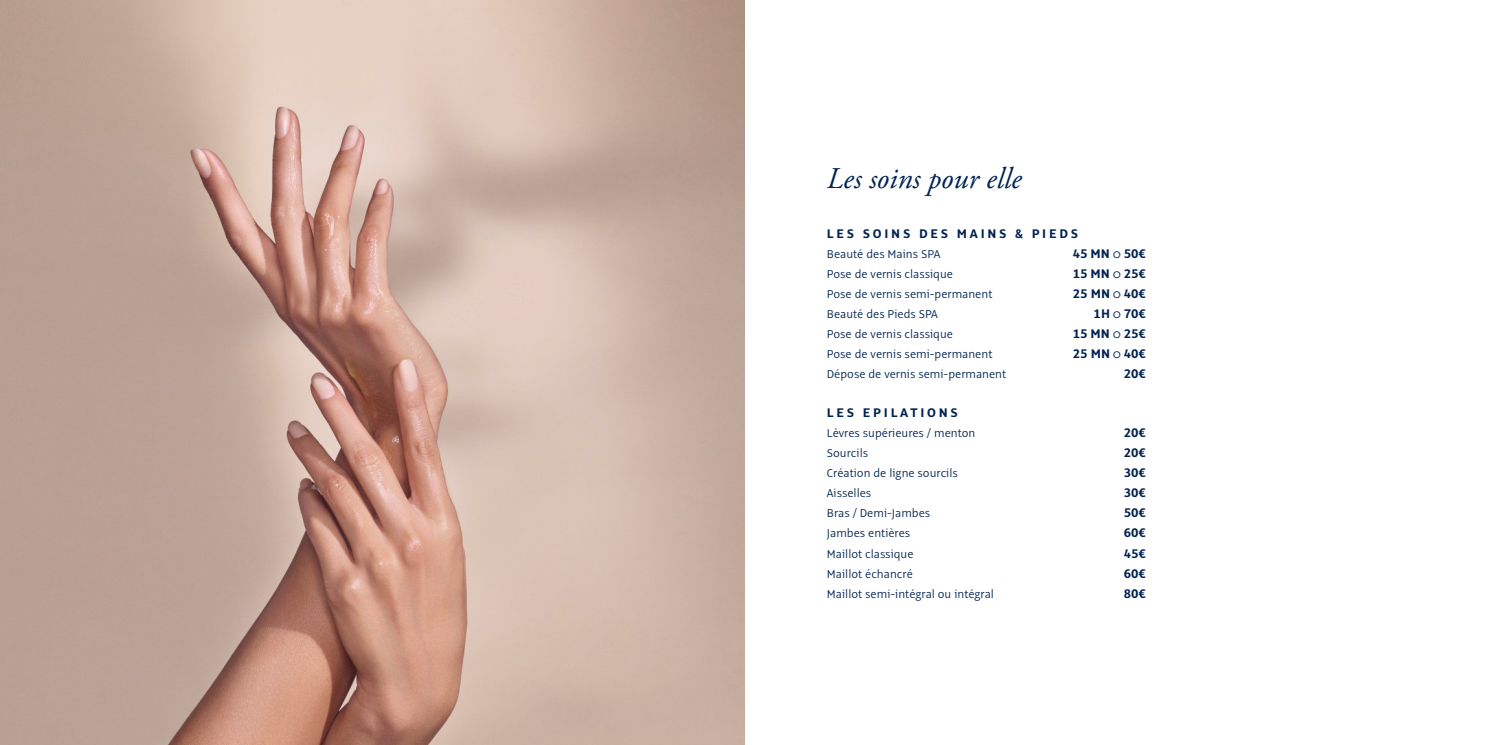
<style>
.page{position:relative;width:1489px;height:745px;background:#fff}
.page>*{position:absolute;margin:0;border:0;box-sizing:border-box;transform-origin:0 0}
.t1{font:italic 30px "Adobe Garamond Pro";color:#002353}
.t2{font:700 13.75px "Alto Pro";letter-spacing:.08em;color:#002353}
.t3{font:700 13.75px "Alto Pro";letter-spacing:.2em;color:#002353}
.t4{font:300 12.5px "Alto Pro";color:#002353}
.s1{font-weight:300}
</style>
<div class="page">
<img style="left:0;top:0;width:744px;height:744px">
<p class="t1" style="left:826px;top:160px;width:196px">Les soins pour elle</p>
<p class="t3" style="left:826px;top:225px;width:253px">LES SOINS DES MAINS &amp; PIEDS</p>
<p class="t4" style="left:826px;top:246px;width:115px">Beauté des Mains SPA</p>
<p class="t2" style="left:1072px;top:245px;width:75px">45 MN <span class="s1">○</span> 50€</p>
<p class="t4" style="left:826px;top:266px;width:128px">Pose de vernis classique</p>
<p class="t2" style="left:1072px;top:265px;width:75px">15 MN <span class="s1">○</span> 25€</p>
<p class="t4" style="left:826px;top:286px;width:167px">Pose de vernis semi-permanent</p>
<p class="t2" style="left:1072px;top:285px;width:75px">25 MN <span class="s1">○</span> 40€</p>
<p class="t4" style="left:826px;top:306px;width:113px">Beauté des Pieds SPA</p>
<p class="t2" style="left:1093px;top:305px;width:54px">1H <span class="s1">○</span> 70€</p>
<p class="t4" style="left:826px;top:326px;width:128px">Pose de vernis classique</p>
<p class="t2" style="left:1072px;top:325px;width:75px">15 MN <span class="s1">○</span> 25€</p>
<p class="t4" style="left:826px;top:346px;width:167px">Pose de vernis semi-permanent</p>
<p class="t2" style="left:1072px;top:345px;width:75px">25 MN <span class="s1">○</span> 40€</p>
<p class="t4" style="left:826px;top:366px;width:181px">Dépose de vernis semi-permanent</p>
<p class="t2" style="left:1123px;top:365px;width:24px">20€</p>
<p class="t3" style="left:826px;top:404px;width:132px">LES EPILATIONS</p>
<p class="t4" style="left:826px;top:425px;width:150px">Lèvres supérieures / menton</p>
<p class="t2" style="left:1123px;top:424px;width:24px">20€</p>
<p class="t4" style="left:826px;top:445px;width:43px">Sourcils</p>
<p class="t2" style="left:1123px;top:444px;width:24px">20€</p>
<p class="t4" style="left:826px;top:465px;width:132px">Création de ligne sourcils</p>
<p class="t2" style="left:1123px;top:464px;width:24px">30€</p>
<p class="t4" style="left:826px;top:485px;width:46px">Aisselles</p>
<p class="t2" style="left:1123px;top:484px;width:24px">30€</p>
<p class="t4" style="left:826px;top:505px;width:105px">Bras / Demi-Jambes</p>
<p class="t2" style="left:1123px;top:504px;width:24px">50€</p>
<p class="t4" style="left:826px;top:525px;width:85px">Jambes entières</p>
<p class="t2" style="left:1123px;top:524px;width:24px">60€</p>
<p class="t4" style="left:826px;top:545px;width:88px">Maillot classique</p>
<p class="t2" style="left:1123px;top:544px;width:24px">45€</p>
<p class="t4" style="left:826px;top:565px;width:87px">Maillot échancré</p>
<p class="t2" style="left:1123px;top:564px;width:24px">60€</p>
<p class="t4" style="left:826px;top:585px;width:169px">Maillot semi-intégral ou intégral</p>
<p class="t2" style="left:1123px;top:584px;width:24px">80€</p>
</div>
